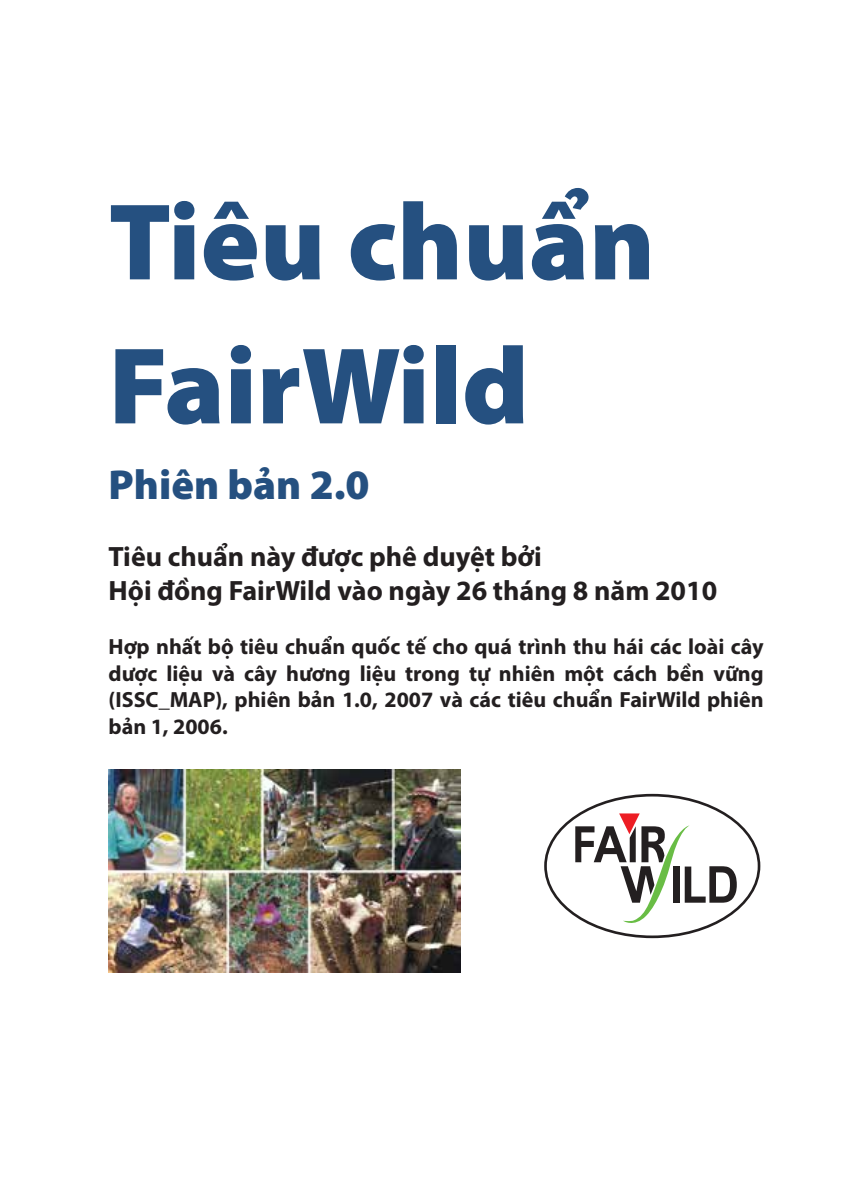
<style>
.page{position:relative;width:851px;height:1202px;background:#fff}
.page>*{position:absolute;margin:0;border:0;box-sizing:border-box;transform-origin:0 0}
.t1{font:900 110px/144px "Myriad Pro";color:#255080}
.t2{font:900 42px "Myriad Pro";color:#255080}
.t3{font:700 28px/33.6px "Myriad Pro";color:#231f20}
.t4{font:700 22px/26.4px "Myriad Pro";color:#231f20;text-align:justify}
</style>
<div class="page">
<img style="left:109px;top:770px;width:351px;height:202px">
<svg style="left:544px;top:794px;width:216px;height:144px"></svg>
<h1 class="t1" style="left:109px;top:166px;width:548px">Tiêu chuẩn<br>FairWild</h1>
<h2 class="t2" style="left:109px;top:457px;width:262px">Phiên bản 2.0</h2>
<p class="t3" style="left:109px;top:539px;width:610px">Tiêu chuẩn này được phê duyệt bởi<br>Hội đồng FairWild vào ngày 26 tháng 8 năm 2010</p>
<p class="t4" style="left:109px;top:633px;width:656px">Hợp nhất bộ tiêu chuẩn quốc tế cho quá trình thu hái các loài cây dược liệu và cây hương liệu trong tự nhiên một cách bền vững (ISSC_MAP), phiên bản 1.0, 2007 và các tiêu chuẩn FairWild phiên bản 1, 2006.</p>
</div>
